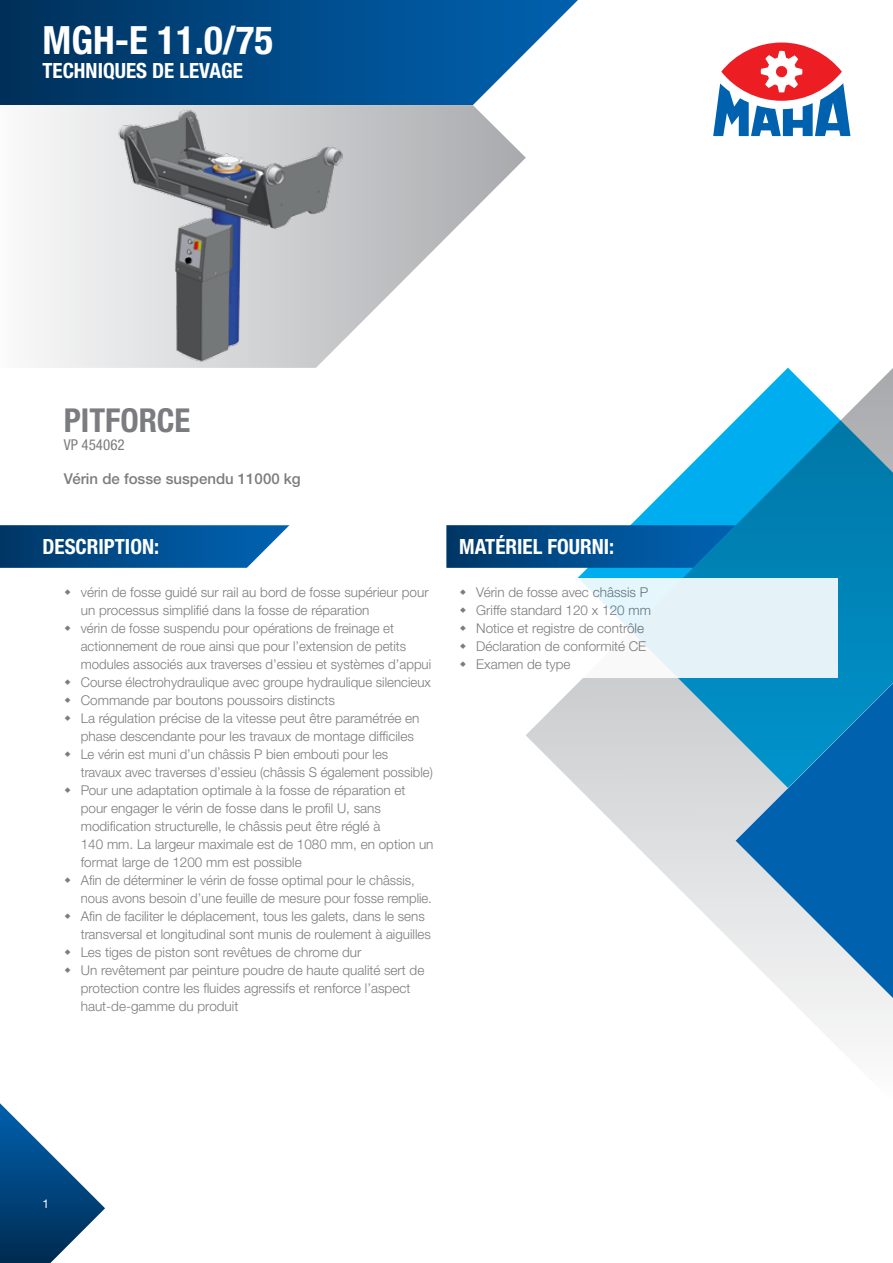
<style>
.page{position:relative;width:893px;height:1263px;background:#fff}
.page>*{position:absolute;margin:0;border:0;box-sizing:border-box;transform-origin:0 0}
.t1{font:700 condensed 39px "Helvetica Neue LTW1 G";color:#fff}
.t2{font:700 condensed 33px "Helvetica Neue LTW1 G";color:#6d6e71}
.t3{font:700 condensed 21px "Helvetica Neue LTW1 G";color:#fff}
.t4{font:500 15px "Helvetica Neue LTW1 G";color:#6d6e71}
.t5{font:condensed 15px "Helvetica Neue LTW1 G";color:#6d6e71}
.t6{font:300 13.5px/18px "Helvetica Neue LTW1 G";color:#6d6e71}
.t7{font:12px "Helvetica Neue LTW1 G";color:#fff}
</style>
<div class="page">
<svg style="left:526px;top:368px;width:367px;height:669px"></svg>
<svg style="left:736px;top:683px;width:157px;height:315px;background:#4a94c5"></svg>
<svg style="left:0;top:1103px;width:105px;height:160px"></svg>
<svg style="left:0;top:0;width:578px;height:105px;background:#17588e"></svg>
<svg style="left:0;top:525px;width:289px;height:43px;background:#135b95"></svg>
<svg style="left:446px;top:525px;width:290px;height:43px;background:#015290"></svg>
<svg style="left:721px;top:43px;width:121px;height:58px"></svg>
<svg style="left:713px;top:51px;width:137px;height:85px"></svg>
<svg style="left:43px;top:105px;width:483px;height:263px"></svg>
<img style="left:36px;top:105px;width:364px;height:262px">
<div style="left:451px;top:578px;width:387px;height:99px;background:linear-gradient(to right,#fff,#deeff6)"></div>
<svg style="left:460px;top:589px;width:6px;height:6px"></svg>
<svg style="left:460px;top:607px;width:6px;height:6px"></svg>
<svg style="left:460px;top:625px;width:6px;height:6px"></svg>
<svg style="left:460px;top:643px;width:6px;height:6px"></svg>
<svg style="left:460px;top:661px;width:6px;height:6px"></svg>
<h1 class="t1" style="left:43px;top:17px;width:232px">MGH-E 11.0/75</h1>
<h3 class="t3" style="left:43px;top:58px;width:202px">TECHNIQUES DE LEVAGE</h3>
<h2 class="t2" style="left:64px;top:401px;width:128px">PITFORCE</h2>
<p class="t5" style="left:64px;top:436px;width:62px">VP 454062</p>
<p class="t4" style="left:64px;top:470px;width:238px">Vérin de fosse suspendu 11000 kg</p>
<h3 class="t3" style="left:43px;top:534px;width:118px">DESCRIPTION:</h3>
<h3 class="t3" style="left:459px;top:534px;width:157px">MATÉRIEL FOURNI:</h3>
<p class="t6" style="left:81px;top:583px;width:354px">vérin de fosse guidé sur rail au bord de fosse supérieur pour un processus simplifié dans la fosse de réparation<br>vérin de fosse suspendu pour opérations de freinage et actionnement de roue ainsi que pour l’extension de petits modules associés aux traverses d’essieu et systèmes d’appui Course électrohydraulique avec groupe hydraulique silencieux Commande par boutons poussoirs distincts<br>La régulation précise de la vitesse peut être paramétrée en phase descendante pour les travaux de montage difficiles<br>Le vérin est muni d’un châssis P bien embouti pour les<br>travaux avec traverses d’essieu (châssis S également possible)<br>Pour une adaptation optimale à la fosse de réparation et pour engager le vérin de fosse dans le profil U, sans modification structurelle, le châssis peut être réglé à<br>140 mm. La largeur maximale est de 1080 mm, en option un format large de 1200 mm est possible<br>Afin de déterminer le vérin de fosse optimal pour le châssis, nous avons besoin d’une feuille de mesure pour fosse remplie.<br>Afin de faciliter le déplacement, tous les galets, dans le sens transversal et longitudinal sont munis de roulement à aiguilles Les tiges de piston sont revêtues de chrome dur<br>Un revêtement par peinture poudre de haute qualité sert de protection contre les fluides agressifs et renforce l’aspect haut-de-gamme du produit</p>
<p class="t6" style="left:476px;top:583px;width:176px">Vérin de fosse avec châssis P<br>Griffe standard 120 x 120 mm<br>Notice et registre de contrôle<br>Déclaration de conformité CE<br>Examen de type</p>
<p class="t7" style="left:43px;top:1196px;width:8px">1</p>
</div>
